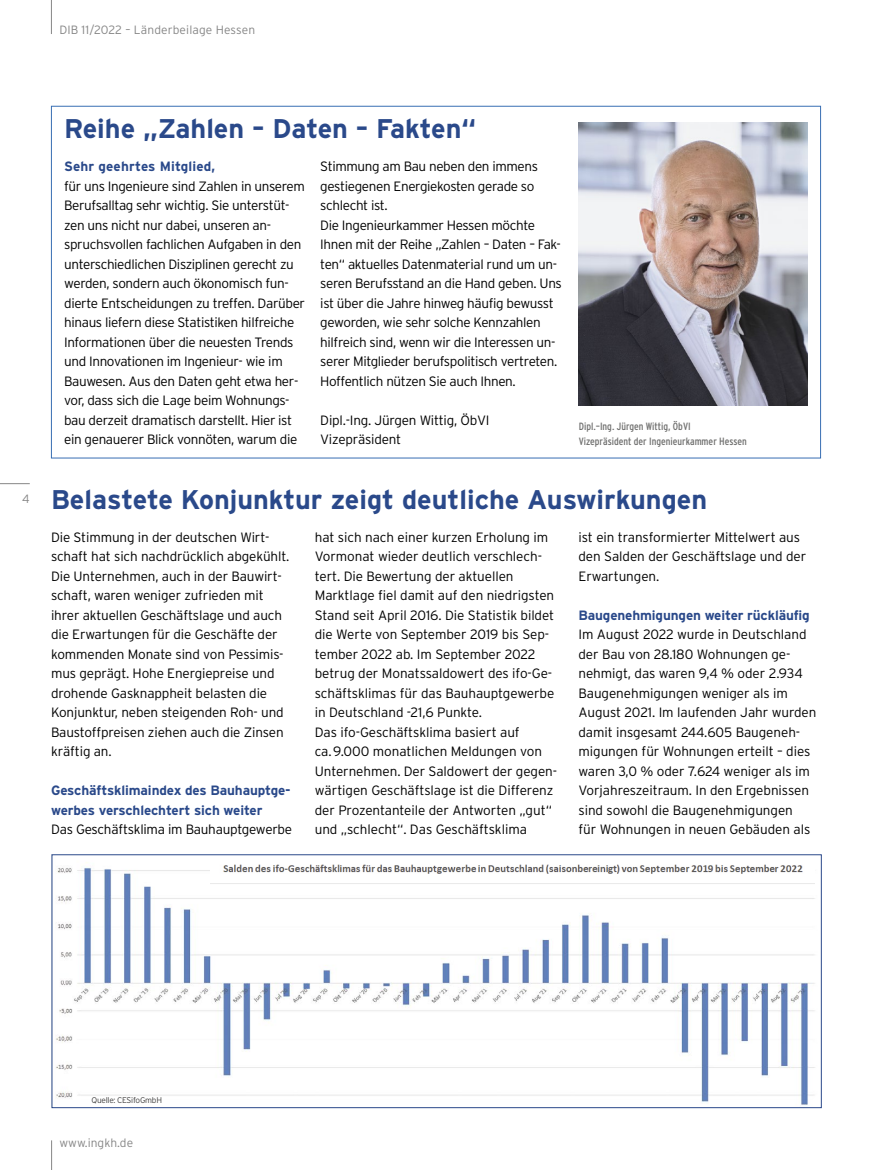
<style>
.page{position:relative;width:872px;height:1170px;background:#fff}
.page>*{position:absolute;margin:0;border:0;box-sizing:border-box;transform-origin:0 0}
.t1{font:700 27px "Interstate";color:#2a498a}
.t2{font:300 13.5px/19.5px "Interstate";letter-spacing:-.015em;color:#000}
.t3{font:700 13.5px/19.5px "Interstate";letter-spacing:-.01em;color:#2a498a}
.t4{font:700 13.5px "Interstate";letter-spacing:.01em;color:#2a498a}
.t5{font:300 12px "Interstate";letter-spacing:.01em;color:#868686}
.t6{font:condensed 10.5px/14.2px "Interstate";color:#6f6f6e}
.t7{font:300 8.25px "Interstate";letter-spacing:-.03em;color:#3f3e3e}
</style>
<div class="page">
<hr style="left:0;top:483px;width:30px;height:1px;background:#868686">
<svg style="left:51px;top:1140px;width:1px;height:29px"></svg>
<hr style="left:51px;top:0;width:1px;height:34px;background:#868686">
<img style="left:579px;top:122px;width:228px;height:283px">
<img style="left:56px;top:862px;width:759px;height:243px">
<div style="left:52px;top:854px;width:769px;height:253px;border:1px solid #2a498a"></div>
<img style="left:210px;top:862px;width:604px;height:28px">
<p class="t5" style="left:59px;top:23px;width:197px">DIB 11/2022 – Länderbeilage Hessen</p>
<p class="t5" style="left:22px;top:492px;width:9px">4</p>
<h1 class="t1" style="left:64px;top:114px;width:413px">Reihe „Zahlen – Daten – Fakten“</h1>
<p class="t4" style="left:64px;top:159px;width:153px">Sehr geehrtes Mitglied,</p>
<p class="t2" style="left:64px;top:176px;width:242px">für uns Ingenieure sind Zahlen in unserem Berufsalltag sehr wichtig. Sie unterstüt&shy;zen uns nicht nur dabei, unseren an&shy;spruchsvollen fachlichen Aufgaben in den unterschiedlichen Disziplinen gerecht zu werden, sondern auch ökonomisch fun&shy;dierte Entscheidungen zu treffen. Darüber hinaus liefern diese Statistiken hilfreiche Informationen über die neuesten Trends und Innovationen im Ingenieur- wie im Bauwesen. Aus den Daten geht etwa her&shy;vor, dass sich die Lage beim Wohnungs&shy;bau derzeit dramatisch darstellt. Hier ist ein genauerer Blick vonnöten, warum die</p>
<p class="t2" style="left:320px;top:156px;width:243px">Stimmung am Bau neben den immens gestiegenen Energiekosten gerade so schlecht ist.<br>Die Ingenieurkammer Hessen möchte Ihnen mit der Reihe „Zahlen – Daten – Fak&shy;ten“ aktuelles Datenmaterial rund um un&shy;seren Berufsstand an die Hand geben. Uns ist über die Jahre hinweg häufig bewusst geworden, wie sehr solche Kennzahlen hilfreich sind, wenn wir die Interessen un&shy;serer Mitglieder berufspolitisch vertreten.<br>Hoffentlich nützen Sie auch Ihnen.</p>
<p class="t2" style="left:320px;top:410px;width:171px">Dipl.-Ing. Jürgen Wittig, ÖbVI<br>Vizepräsident</p>
<p class="t6" style="left:578px;top:419px;width:170px">Dipl.–Ing. Jürgen Wittig, ÖbVI<br>Vizepräsident der Ingenieurkammer Hessen</p>
<h1 class="t1" style="left:51px;top:484px;width:657px">Belastete Konjunktur zeigt deutliche Auswirkungen</h1>
<p class="t2" style="left:51px;top:527px;width:240px">Die Stimmung in der deutschen Wirt&shy;schaft hat sich nachdrücklich abgekühlt.<br>Die Unternehmen, auch in der Bauwirt&shy;schaft, waren weniger zufrieden mit ihrer aktuellen Geschäftslage und auch die Erwartungen für die Geschäfte der kommenden Monate sind von Pessimis&shy;mus geprägt. Hohe Energiepreise und drohende Gasknappheit belasten die Konjunktur, neben steigenden Roh- und Baustoffpreisen ziehen auch die Zinsen kräftig an.</p>
<p class="t3" style="left:51px;top:780px;width:241px">Geschäftsklimaindex des Bauhauptge&shy;werbes verschlechtert sich weiter</p>
<p class="t2" style="left:51px;top:819px;width:243px">Das Geschäftsklima im Bauhauptgewerbe</p>
<p class="t2" style="left:315px;top:527px;width:244px">hat sich nach einer kurzen Erholung im Vormonat wieder deutlich verschlech&shy;tert. Die Bewertung der aktuellen Marktlage fiel damit auf den niedrigsten Stand seit April 2016. Die Statistik bildet die Werte von September 2019 bis Sep&shy;tember 2022 ab. Im September 2022 betrug der Monatssaldowert des ifo-Ge&shy;schäftsklimas für das Bauhauptgewerbe in Deutschland -21,6 Punkte.<br>Das ifo-Geschäftsklima basiert auf<br>ca. 9.000 monatlichen Meldungen von Unternehmen. Der Saldowert der gegen&shy;wärtigen Geschäftslage ist die Differenz der Prozentanteile der Antworten „gut“ und „schlecht“. Das Geschäftsklima</p>
<p class="t2" style="left:578px;top:527px;width:229px">ist ein transformierter Mittelwert aus den Salden der Geschäftslage und der<br>Erwartungen.</p>
<p class="t3" style="left:578px;top:605px;width:233px">Baugenehmigungen weiter rückläufig</p>
<p class="t2" style="left:578px;top:624px;width:239px">Im August 2022 wurde in Deutschland der Bau von 28.180 Wohnungen ge&shy;nehmigt, das waren 9,4 % oder 2.934<br>Baugenehmigungen weniger als im August 2021. Im laufenden Jahr wurden damit insgesamt 244.605 Baugeneh&shy;migungen für Wohnungen erteilt – dies waren 3,0 % oder 7.624 weniger als im Vorjahreszeitraum. In den Ergebnissen sind sowohl die Baugenehmigungen<br>für Wohnungen in neuen Gebäuden als</p>
<p class="t7" style="left:91px;top:1094px;width:72px">Quelle: CESifoGmbH</p>
<p class="t5" style="left:60px;top:1135px;width:75px">www.ingkh.de</p>
</div>
